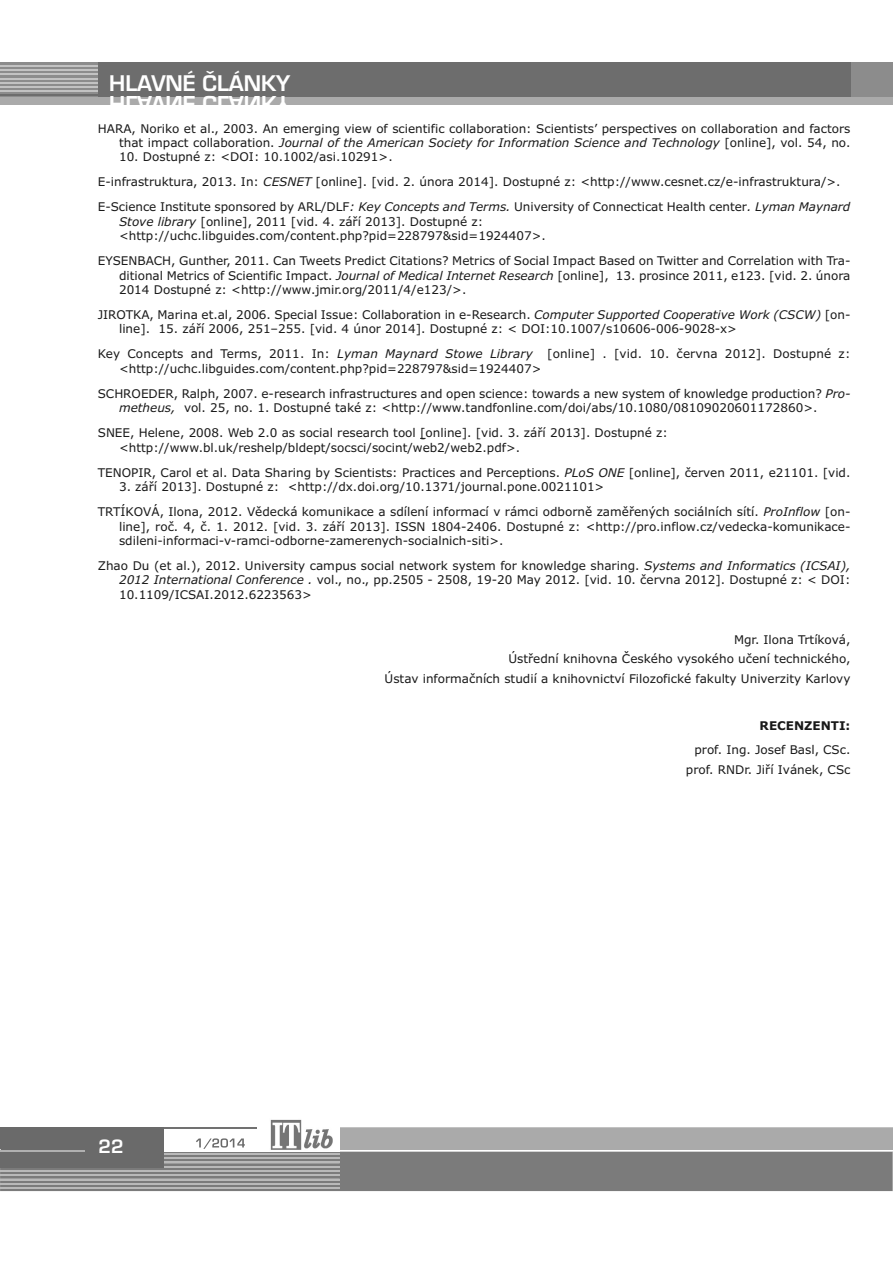
<style>
.page{position:relative;width:893px;height:1263px;background:#fff}
.page>*{position:absolute;margin:0;border:0;box-sizing:border-box;transform-origin:0 0}
.t1{font:21px "Euromode CE Bold";color:#fff}
.t2{font:18px "Euromode CE Bold";color:#fff}
.t3{font:12px/14.4px "Verdana";color:#191919}
.t4{font:700 12px "Verdana";color:#191919}
.s1{font-style:italic}
</style>
<div class="page">
<div style="left:0;top:62px;width:893px;height:43px;background:#aaa"></div>
<div style="left:0;top:62px;width:893px;height:34px;background:#8c8c8c"></div>
<div style="left:98px;top:62px;width:752px;height:34px;background:#6d6d6d"></div>
<hr style="left:0;top:95px;width:98px;height:1px;background:#6d6d6d">
<hr style="left:0;top:91px;width:98px;height:1px;background:#c2c2c2">
<hr style="left:0;top:86px;width:98px;height:2px;background:#c2c2c2">
<hr style="left:0;top:82px;width:98px;height:2px;background:#c2c2c2">
<hr style="left:0;top:78px;width:98px;height:1px;background:#c2c2c2">
<hr style="left:0;top:74px;width:98px;height:1px;background:#c2c2c2">
<hr style="left:0;top:69px;width:98px;height:2px;background:#c2c2c2">
<hr style="left:0;top:65px;width:98px;height:2px;background:#c2c2c2">
<svg style="left:340px;top:1127px;width:553px;height:64px;fill:#aaa"></svg>
<hr style="left:0;top:1150px;width:893px;height:1px;background:#fff">
<hr style="left:164px;top:1127px;width:93px;height:2px;background:#717171">
<img style="left:270px;top:1119px;width:62px;height:19px">
<svg style="left:0;top:1138px;width:892px;height:53px"></svg>
<hr style="left:0;top:1187px;width:340px;height:2px;background:#b9b9b9">
<hr style="left:0;top:1183px;width:340px;height:1px;background:#b9b9b9">
<hr style="left:0;top:1179px;width:340px;height:1px;background:#b9b9b9">
<hr style="left:0;top:1174px;width:340px;height:2px;background:#b9b9b9">
<hr style="left:0;top:1170px;width:340px;height:2px;background:#b9b9b9">
<hr style="left:0;top:1166px;width:340px;height:1px;background:#b9b9b9">
<hr style="left:0;top:1162px;width:340px;height:1px;background:#b9b9b9">
<hr style="left:0;top:1157px;width:340px;height:2px;background:#b9b9b9">
<hr style="left:0;top:1153px;width:340px;height:2px;background:#b9b9b9">
<div style="left:0;top:1127px;width:164px;height:41px;background:#6a6a6a"></div>
<hr style="left:0;top:1150px;width:84px;height:1px;background:#b0b0b0">
<h1 class="t1" style="left:109px;top:73px;width:182px">HHLLAAVVNNÉÉ ČČLLÁÁNNKKYY</h1>
<p class="t3" style="left:98px;top:121px;width:754px;text-align:right">HARA, Noriko et al., 2003. An emerging view of scientific collaboration: Scientists’ perspectives on collaboration and factors that impact collaboration. <span class="s1">Journal of the American Society for Information Science and Technology</span> [online], vol. 54, no.</p>
<p class="t3" style="left:98px;top:145px;width:754px;line-height:25px;text-indent:21px">10. Dostupné z: &lt;DOI: 10.1002/asi.10291&gt;.<br>E-infrastruktura, 2013. In: <span class="s1">CESNET</span> [online]. [vid. 2. února 2014]. Dostupné z: &lt;http://www.cesnet.cz/e-infrastruktura/&gt;.<br>E-Science Institute sponsored by ARL/DLF<span class="s1">: Key Concepts and Terms.</span> University of Connecticat Health center<span class="s1">. Lyman Maynard</span></p>
<p class="t3" style="left:119px;top:214px;width:428px"><span class="s1">Stove library</span> [online], 2011 [vid. 4. září 2013]. Dostupné z: &lt;http://uchc.libguides.com/content.php?pid=228797&amp;sid=1924407&gt;.</p>
<p class="t3" style="left:119px;top:254px;width:733px;text-align:justify;text-indent:-21px">EYSENBACH, Gunther, 2011. Can Tweets Predict Citations? Metrics of Social Impact Based on Twitter and Correlation with Tra&shy;ditional Metrics of Scientific Impact. <span class="s1">Journal of Medical Internet Research</span> [online], 13. prosince 2011, e123. [vid. 2. února 2014 Dostupné z: &lt;http://www.jmir.org/2011/4/e123/&gt;.</p>
<p class="t3" style="left:119px;top:308px;width:733px;text-indent:-21px">JIROTKA, Marina et.al, 2006. Special Issue: Collaboration in e-Research. <span class="s1">Computer Supported Cooperative Work (CSCW)</span> [on&shy;line]. 15. září 2006, 251–255. [vid. 4 únor 2014]. Dostupné z: &lt; DOI:10.1007/s10606-006-9028-x&gt;</p>
<p class="t3" style="left:119px;top:347px;width:733px;text-indent:-21px">Key Concepts and Terms, 2011. In: <span class="s1">Lyman Maynard Stowe Library</span> [online] . [vid. 10. června 2012]. Dostupné z: &lt;http://uchc.libguides.com/content.php?pid=228797&amp;sid=1924407&gt;</p>
<p class="t3" style="left:119px;top:387px;width:733px;text-indent:-21px">SCHROEDER, Ralph, 2007. e-research infrastructures and open science: towards a new system of knowledge production? <span class="s1">Pro&shy;metheus,</span> vol. 25, no. 1. Dostupné také z: &lt;http://www.tandfonline.com/doi/abs/10.1080/08109020601172860&gt;.</p>
<p class="t3" style="left:119px;top:426px;width:550px;text-indent:-21px">SNEE, Helene, 2008. Web 2.0 as social research tool [online]. [vid. 3. září 2013]. Dostupné z: &lt;http://www.bl.uk/reshelp/bldept/socsci/socint/web2/web2.pdf&gt;.</p>
<p class="t3" style="left:98px;top:465px;width:754px">TENOPIR, Carol et al. Data Sharing by Scientists: Practices and Perceptions. <span class="s1">PLoS ONE</span> [online], červen 2011, e21101. [vid.</p>
<p class="t3" style="left:98px;top:474px;width:754px;line-height:25px;text-indent:21px">3. září 2013]. Dostupné z: &lt;http://dx.doi.org/10.1371/journal.pone.0021101&gt;<br>TRTÍKOVÁ, Ilona, 2012. Vědecká komunikace a sdílení informací v rámci odborně zaměřených sociálních sítí. <span class="s1">ProInflow</span> [on-</p>
<p class="t3" style="left:119px;top:519px;width:733px">line], roč. 4, č. 1. 2012. [vid. 3. září 2013]. ISSN 1804-2406. Dostupné z: &lt;http://pro.inflow.cz/vedecka-komunikace&shy;sdileni-informaci-v-ramci-odborne-zamerenych-socialnich-siti&gt;.</p>
<p class="t3" style="left:119px;top:559px;width:733px;text-align:justify;text-indent:-21px">Zhao Du (et al.), 2012. University campus social network system for knowledge sharing. <span class="s1">Systems and Informatics (ICSAI), 2012 International Conference .</span> vol., no., pp.2505 - 2508, 19-20 May 2012. [vid. 10. června 2012]. Dostupné z: &lt; DOI:<br>10.1109/ICSAI.2012.6223563&gt;</p>
<p class="t3" style="left:385px;top:630px;width:467px;line-height:19.5px;text-align:right">Mgr. Ilona Trtíková,<br>Ústřední knihovna Českého vysokého učení technického,<br>Ústav informačních studií a knihovnictví Filozofické fakulty Univerzity Karlovy</p>
<p class="t4" style="left:760px;top:719px;width:92px">RECENZENTI:</p>
<p class="t3" style="left:686px;top:740px;width:166px;line-height:19.5px;text-align:right">prof. Ing. Josef Basl, CSc. prof. RNDr. Jiří Ivánek, CSc</p>
<h2 class="t2" style="left:98px;top:1135px;width:27px">22</h2>
</div>
